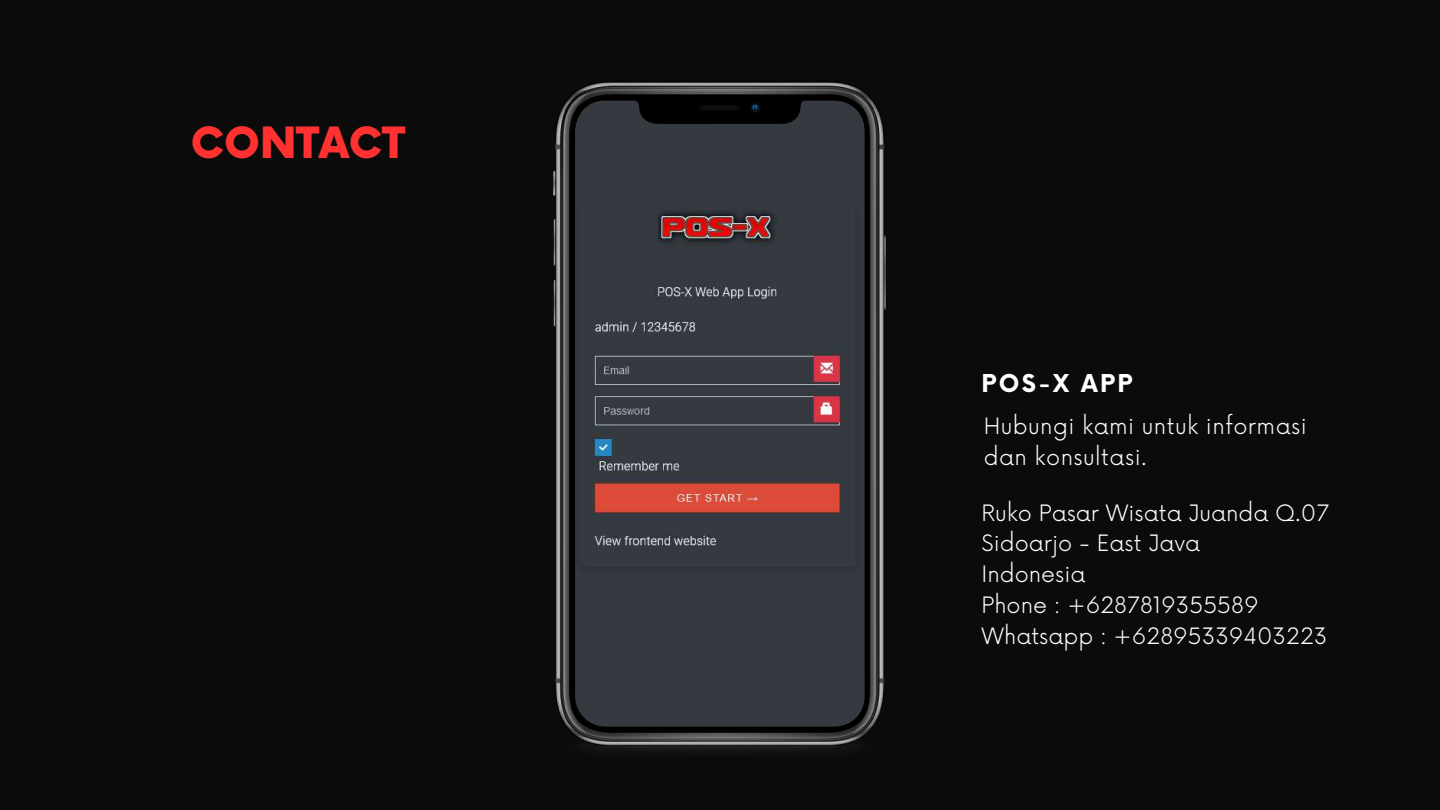
<style>
.page{position:relative;width:1440px;height:810px;background:#0b0b0b}
.page>*{position:absolute;margin:0;border:0;box-sizing:border-box;transform-origin:0 0}
.t1{font:900 42px "Now";color:#ff3131}
.t2{font:700 24px "Now";letter-spacing:.1em;color:#fff}
.t3{font:300 22px/30.8px "Now";color:#fff}
.t4{font:300 22px/30.8px "Now";letter-spacing:.02em;color:#fff}
</style>
<div class="page">
<img style="left:554px;top:82px;width:332px;height:669px">
<img style="left:576px;top:101px;width:288px;height:625px">
<h1 class="t1" style="left:191px;top:120px;width:216px">CONTACT</h1>
<p class="t2" style="left:982px;top:370px;width:152px">POS-X APP</p>
<p class="t4" style="left:984px;top:412px;width:325px">Hubungi kami untuk informasi dan konsultasi.</p>
<p class="t3" style="left:982px;top:498px;width:349px">Ruko Pasar Wisata Juanda Q.07<br>Sidoarjo - East Java<br>Indonesia<br>Phone : +6287819355589<br>Whatsapp : +62895339403223</p>
</div>
